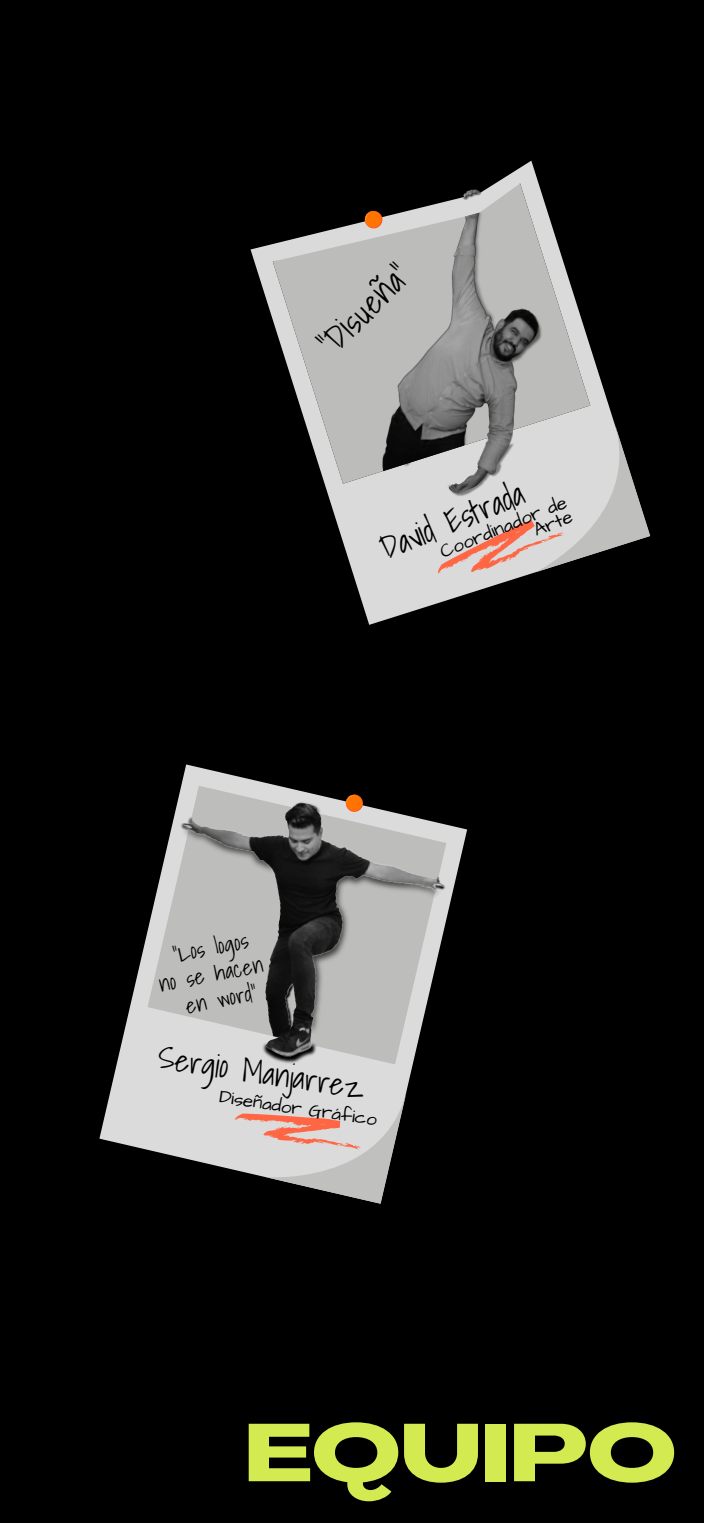
<style>
.page{position:relative;width:704px;height:1523px;background:#fff}
.page>*{position:absolute;margin:0;border:0;box-sizing:border-box;transform-origin:0 0}
.t1{font:800 80.25px "Agrandir Grand";color:#d3ea51}
.t2{font:300 33.94px "Shadows Into";color:#000}
.t3{font:300 32.31px "Shadows Into";color:#000}
.t4{font:300 31.56px "Shadows Into";color:#000}
.t5{font:300 22px/26.4px "Shadows Into";color:#000;text-align:center}
.t6{font:19px/14.9px "Architects Daughter";color:#000;text-align:right}
.t7{font:18.56px "Architects Daughter";color:#000}
</style>
<div class="page">
<div style="left:0;top:0;width:703px;height:1522px;background:#000"></div>
<svg style="left:99px;top:764px;width:368px;height:406px"></svg>
<svg style="left:147px;top:785px;width:299px;height:279px"></svg>
<svg style="left:234px;top:1089px;width:173px;height:114px"></svg>
<svg style="left:345px;top:794px;width:18px;height:4px"></svg>
<div style="left:242px;top:1057px;width:94px;height:26px;background:#dbdbdb"></div>
<img style="left:457px;top:862px;width:9px;height:49px">
<img style="left:272px;top:781px;width:69px;height:17px">
<img style="left:160px;top:801px;width:5px;height:51px">
<img style="left:165px;top:847px;width:18px;height:44px">
<img style="left:443px;top:845px;width:14px;height:207px">
<img style="left:183px;top:798px;width:260px;height:259px">
<img style="left:414px;top:855px;width:48px;height:50px">
<img style="left:165px;top:795px;width:49px;height:52px">
<svg style="left:250px;top:161px;width:364px;height:464px"></svg>
<svg style="left:437px;top:421px;width:212px;height:153px"></svg>
<svg style="left:363px;top:210px;width:20px;height:19px"></svg>
<div style="left:426px;top:493px;width:108px;height:25px;background:#dadada"></div>
<div style="left:543px;top:293px;width:19px;height:92px;background:#bcbcbb"></div>
<img style="left:378px;top:211px;width:165px;height:282px">
<img style="left:440px;top:170px;width:63px;height:52px">
<img style="left:462px;top:189px;width:18px;height:10px">
<h2 class="t2" style="left:305px;top:329px;width:113px;rotate:-45deg">“Disueña”</h2>
<h3 class="t3" style="left:371px;top:525px;width:154px;rotate:-22deg">David Estrada</h3>
<p class="t6" style="left:438px;top:546px;width:137px;rotate:-22deg">Coordinador de<br>Arte</p>
<p class="t5" style="left:151px;top:945px;width:107px;rotate:-11deg">“Los logos<br>no se hacen en word”</p>
<h3 class="t4" style="left:162px;top:1032px;width:209px;rotate:8deg">Sergio Manjarrez</h3>
<p class="t7" style="left:221px;top:1084px;width:161px;rotate:8deg">Diseñador Gráfico</p>
<h1 class="t1" style="left:244px;top:1402px;width:433px">EQUIPO</h1>
</div>
